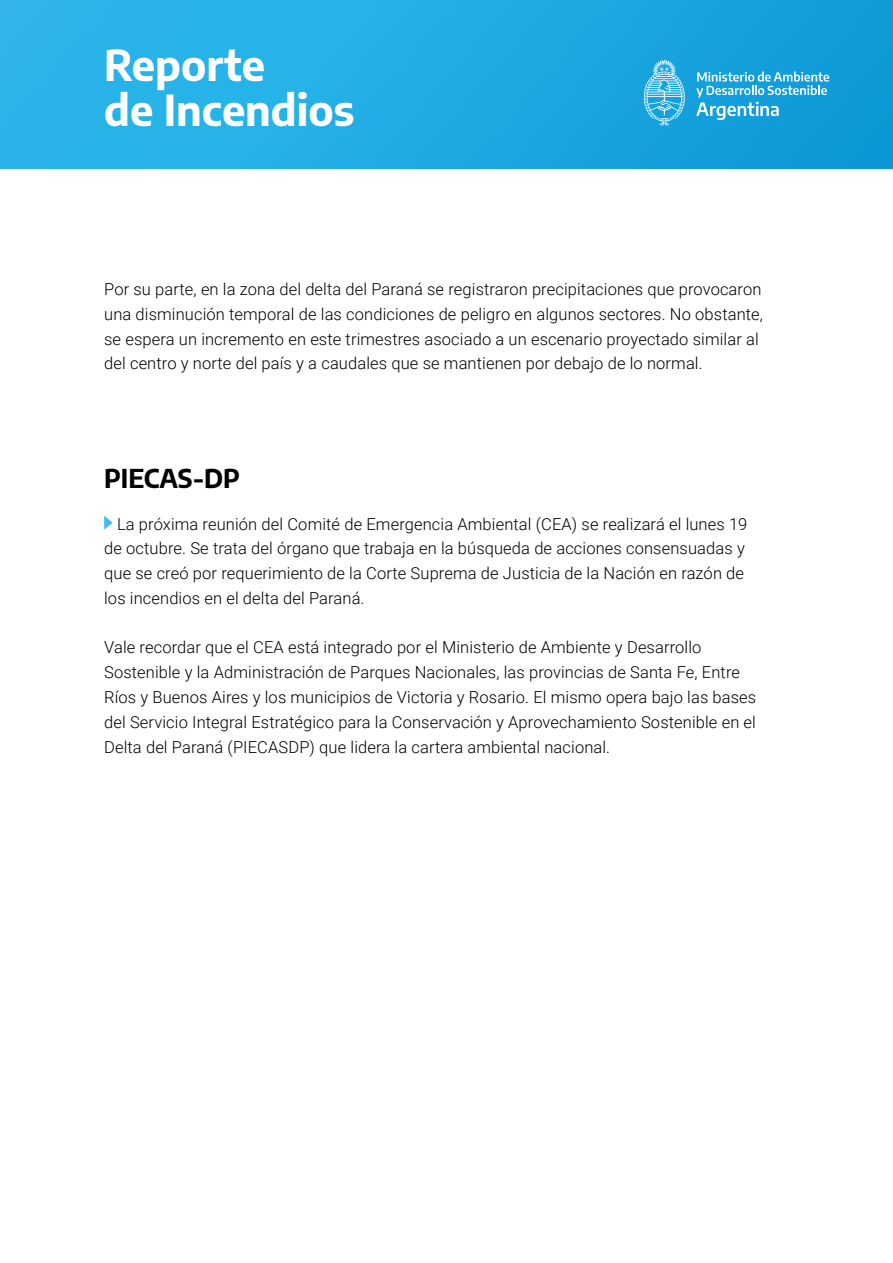
<style>
.page{position:relative;width:893px;height:1263px;background:#fff}
.page>*{position:absolute;margin:0;border:0;box-sizing:border-box;transform-origin:0 0}
.t1{font:700 42px/44.4px "Encode Sans";color:#fff}
.t2{font:700 25.5px "Encode Sans";letter-spacing:-.005em;color:#000}
.t3{font:300 16.5px/24.8px "Roboto";letter-spacing:.005em;color:#000}
</style>
<div class="page">
<div style="left:0;top:0;width:893px;height:169px;background:linear-gradient(to right,#2fb9ec,#0e9bd8)"></div>
<svg style="left:696px;top:72px;width:133px;height:48px;background:#45b2e1"></svg>
<svg style="left:644px;top:60px;width:41px;height:66px;background:#50b9e5"></svg>
<svg style="left:104px;top:516px;width:9px;height:14px"></svg>
<h1 class="t1" style="left:104px;top:41px;width:252px">Reporte<br>de Incendios</h1>
<p class="t3" style="left:104px;top:276px;width:660px">Por su parte, en la zona del delta del Paraná se registraron precipitaciones que provocaron una disminución temporal de las condiciones de peligro en algunos sectores. No obstante, se espera un incremento en este trimestres asociado a un escenario proyectado similar al del centro y norte del país y a caudales que se mantienen por debajo de lo normal.</p>
<h2 class="t2" style="left:104px;top:459px;width:137px">PIECAS-DP</h2>
<p class="t3" style="left:104px;top:511px;width:645px;text-indent:13px">La próxima reunión del Comité de Emergencia Ambiental (CEA) se realizará el lunes 19 de octubre. Se trata del órgano que trabaja en la búsqueda de acciones consensuadas y que se creó por requerimiento de la Corte Suprema de Justicia de la Nación en razón de los incendios en el delta del Paraná.</p>
<p class="t3" style="left:104px;top:635px;width:654px">Vale recordar que el CEA está integrado por el Ministerio de Ambiente y Desarrollo Sostenible y la Administración de Parques Nacionales, las provincias de Santa Fe, Entre Ríos y Buenos Aires y los municipios de Victoria y Rosario. El mismo opera bajo las bases del Servicio Integral Estratégico para la Conservación y Aprovechamiento Sostenible en el Delta del Paraná (PIECASDP) que lidera la cartera ambiental nacional.</p>
</div>
